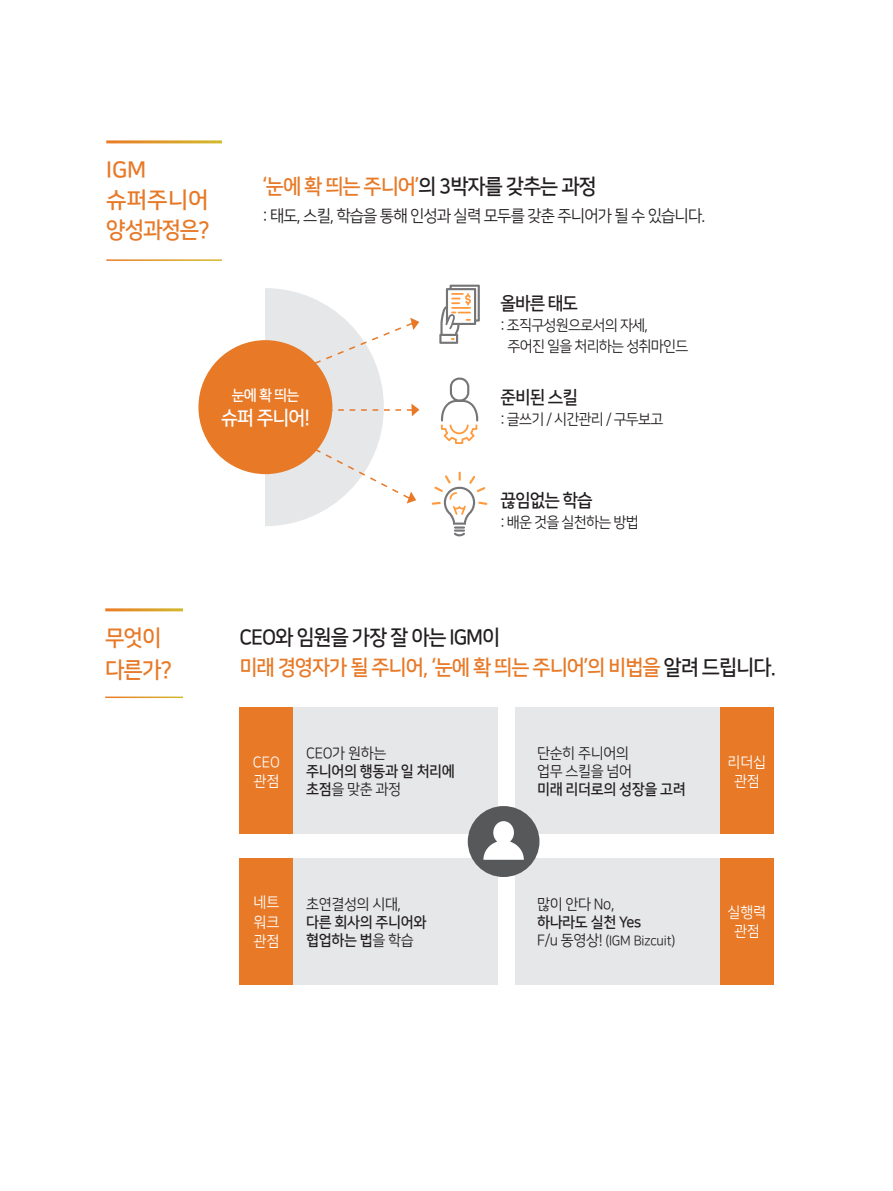
<style>
.page{position:relative;width:893px;height:1191px;background:#fff}
.page>*{position:absolute;margin:0;border:0;box-sizing:border-box;transform-origin:0 0}
.t1{font:22.5px "Nanum Square B";letter-spacing:-.05em;color:#e77927;scale:.95 1}
.t2{font:22.5px "Nanum Square B";letter-spacing:-.05em;color:#e77927}
.t3{font:21px "Nanum Square B";letter-spacing:-.05em;color:#e77927;scale:.95 1}
.t4{font:21px "Nanum Square B";letter-spacing:-.05em;color:#231f20;scale:.95 1}
.t5{font:19.5px "Nanum Square B";color:#fff;scale:.95 1}
.t6{font:18px "Nanum Square B";letter-spacing:-.05em;color:#231f20;scale:.95 1}
.t7{font:16.5px "Nanum Square R";letter-spacing:-.05em;color:#231f20;scale:.95 1}
.t8{font:15px "Nanum Square R";letter-spacing:-.05em;color:#231f20;scale:.95 1}
.t9{font:15px "Nanum Square B";letter-spacing:-.025em;color:#231f20;scale:.95 1}
.t10{font:15px "Nanum Square R";letter-spacing:-.01em;color:#fff;scale:.95 1}
.t11{font:15px "Nanum Square B";color:#fff;scale:.95 1}
.t12{font:13.5px "Nanum Square R";letter-spacing:-.01em;color:#231f20;scale:.95 1}
.s1{color:#231f20}
.s2{font-family:"Nanum Square B"}
.s3{font-family:"Nanum Square R"}
.s4{font-size:15px}
</style>
<div class="page">
<div style="left:239px;top:707px;width:54px;height:127px;background:#e77927"></div>
<div style="left:720px;top:707px;width:54px;height:127px;background:#e77927"></div>
<div style="left:239px;top:858px;width:54px;height:126px;background:#e77927"></div>
<div style="left:720px;top:858px;width:54px;height:126px;background:#e77927"></div>
<div style="left:293px;top:707px;width:204px;height:127px;background:#e6e7e9"></div>
<div style="left:516px;top:707px;width:204px;height:127px;background:#e6e7e9"></div>
<div style="left:293px;top:858px;width:204px;height:126px;background:#e6e7e9"></div>
<div style="left:516px;top:858px;width:204px;height:126px;background:#e6e7e9"></div>
<div style="left:468px;top:806px;width:71px;height:71px;background:#57585a;border-radius:50%"></div>
<svg style="left:483px;top:821px;width:41px;height:38px"></svg>
<svg style="left:432px;top:471px;width:55px;height:65px"></svg>
<svg style="left:439px;top:285px;width:41px;height:59px"></svg>
<svg style="left:441px;top:377px;width:37px;height:67px"></svg>
<div style="left:146px;top:288px;width:238px;height:238px;background:#e6e7e9;border-radius:50%"></div>
<div style="left:138px;top:285px;width:127px;height:244px;background:#fff"></div>
<div style="left:198px;top:340px;width:134px;height:134px;background:#e77927;border-radius:50%"></div>
<svg style="left:313px;top:318px;width:106px;height:47px"></svg>
<svg style="left:331px;top:403px;width:88px;height:13px"></svg>
<svg style="left:313px;top:447px;width:103px;height:56px"></svg>
<p class="t2" style="left:106px;top:158px;width:42px">IGM</p>
<p class="t2" style="left:106px;top:188px;width:104px">슈퍼주니어</p>
<p class="t1" style="left:106px;top:218px;width:110px">양성과정은?</p>
<p class="t3" style="left:263px;top:175px;width:353px">‘눈에 확 띄는 주니어’<span class="s1">의 3박자를 갖추는 과정</span></p>
<p class="t7" style="left:263px;top:208px;width:467px">: 태도, 스킬, 학습을 통해 인성과 실력 모두를 갖춘 주니어가 될 수 있습니다.</p>
<p class="t11" style="left:232px;top:387px;width:73px">눈에 확 띄는</p>
<p class="t5" style="left:221px;top:407px;width:95px">슈퍼 주니어!</p>
<p class="t6" style="left:500px;top:294px;width:83px">올바른 태도</p>
<p class="t8" style="left:500px;top:317px;width:157px">: 조직구성원으로서의 자세,</p>
<p class="t8" style="left:507px;top:338px;width:192px">주어진 일을 처리하는 성취마인드</p>
<p class="t6" style="left:500px;top:388px;width:83px">준비된 스킬</p>
<p class="t8" style="left:500px;top:412px;width:173px">: 글쓰기 / 시간관리 / 구두보고</p>
<p class="t6" style="left:500px;top:491px;width:99px">끊임없는 학습</p>
<p class="t8" style="left:500px;top:514px;width:147px">: 배운 것을 실천하는 방법</p>
<p class="t1" style="left:105px;top:626px;width:61px">무엇이</p>
<p class="t1" style="left:105px;top:657px;width:72px">다른가?</p>
<p class="t4" style="left:239px;top:626px;width:276px">CEO와 임원을 가장 잘 아는 IGM이</p>
<p class="t3" style="left:239px;top:656px;width:567px">미래 경영자가 될 주니어, ‘눈에 확 띄는 주니어’의 비법을 <span class="s1">알려 드립니다.</span></p>
<p class="t10" style="left:253px;top:754px;width:30px">CEO</p>
<p class="t10" style="left:253px;top:773px;width:29px">관점</p>
<p class="t8" style="left:306px;top:746px;width:86px">CEO가 원하는</p>
<p class="t9" style="left:306px;top:763px;width:158px">주니어의 행동과 일 처리에</p>
<p class="t8" style="left:306px;top:782px;width:102px"><span class="s2">초점</span>을 맞춘 과정</p>
<p class="t8" style="left:537px;top:746px;width:98px">단순히 주니어의</p>
<p class="t8" style="left:537px;top:764px;width:102px">업무 스킬을 넘어</p>
<p class="t9" style="left:537px;top:781px;width:158px">미래 리더로의 성장을 고려</p>
<p class="t10" style="left:728px;top:754px;width:42px">리더십</p>
<p class="t10" style="left:734px;top:773px;width:29px">관점</p>
<p class="t10" style="left:253px;top:894px;width:29px">네트</p>
<p class="t10" style="left:253px;top:914px;width:29px">워크</p>
<p class="t10" style="left:253px;top:933px;width:29px">관점</p>
<p class="t8" style="left:306px;top:896px;width:101px">초연결성의 시대,</p>
<p class="t9" style="left:306px;top:913px;width:128px">다른 회사의 주니어와</p>
<p class="t9" style="left:306px;top:931px;width:115px">협업하는 법<span class="s3">을 학습</span></p>
<p class="t8" style="left:537px;top:896px;width:83px">많이 안다 No,</p>
<p class="t9" style="left:537px;top:913px;width:111px">하나라도 실천 Yes</p>
<p class="t12" style="left:537px;top:933px;width:147px"><span class="s4">F/u 동영상!</span> (IGM Bizcuit)</p>
<p class="t10" style="left:728px;top:904px;width:42px">실행력</p>
<p class="t10" style="left:734px;top:923px;width:29px">관점</p>
</div>
